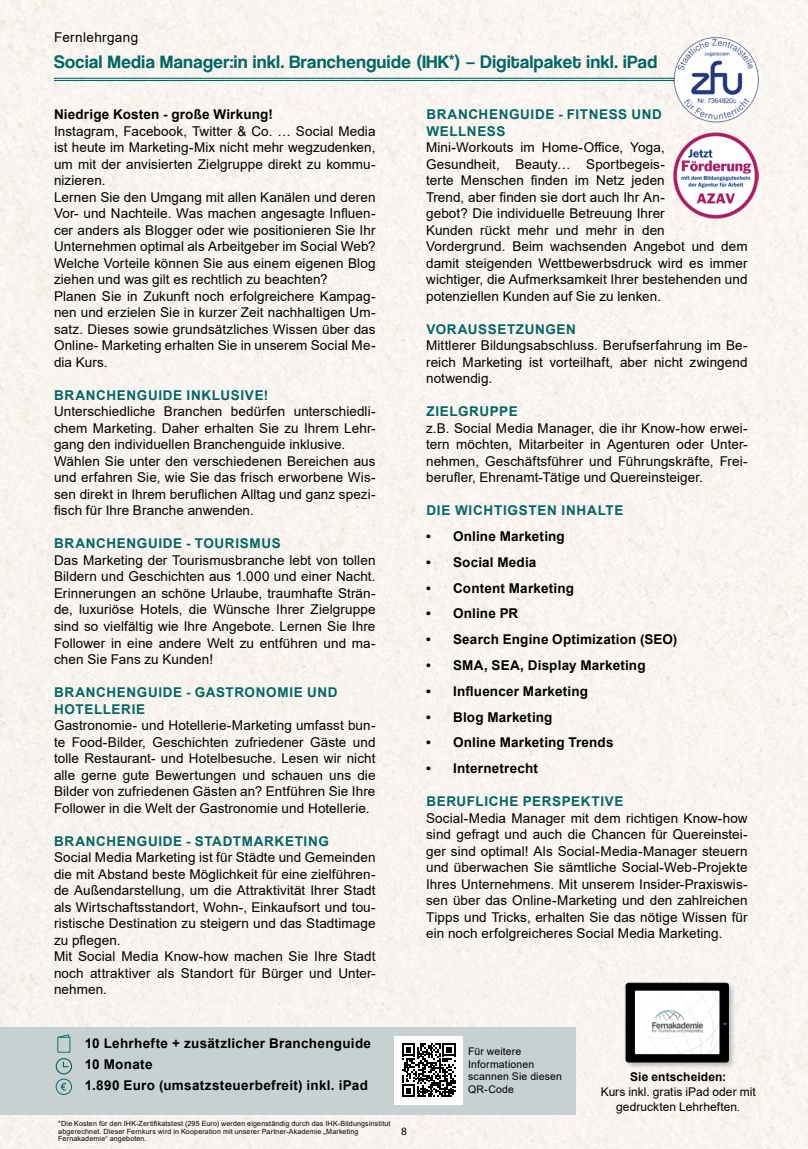
<style>
.page{position:relative;width:808px;height:1149px;background:#fff}
.page>*{position:absolute;margin:0;border:0;box-sizing:border-box;transform-origin:0 0}
.t1{font:18.75px "Coolvetica Rg";letter-spacing:.03em;color:#026666}
.t2{font:13.5px/16.5px "Arial";letter-spacing:.005em;color:#000;text-align:justify}
.t3{font:700 13.5px/21px "Arial";letter-spacing:.015em;color:#000}
.t4{font:700 13.5px/16.5px "Arial";letter-spacing:.045em;color:#026666}
.t5{font:13.5px "Arial";letter-spacing:.025em;color:#000}
.t6{font:12px/15px "Arial";color:#000;text-align:center}
.t7{font:700 12px "Arial";letter-spacing:.005em;color:#000}
.t8{font:11.25px "Myriad Pro";color:#000}
.t9{font:10.5px/12.6px "Arial";letter-spacing:.015em;color:#000}
.t10{font:7.2px/7.5px "Arial";letter-spacing:.02em;color:#000}
.s1{font-family:"Myriad Pro";font-weight:700}
.s2{font-style:inherit}
</style>
<div class="page">
<div style="left:0;top:0;width:808px;height:1148px;background:#f8f4ef"></div>
<hr style="left:54px;top:78px;width:680px;height:1px;background:#026666">
<hr style="left:54px;top:80px;width:680px;height:1px;background:#026666">
<div style="left:0;top:1026px;width:575px;height:88px;background:#c7d1d2"></div>
<div style="left:395px;top:1035px;width:68px;height:68px;background:#fff"></div>
<svg style="left:402px;top:1043px;width:53px;height:53px"></svg>
<svg style="left:57px;top:1034px;width:13px;height:18px"></svg>
<svg style="left:56px;top:1078px;width:16px;height:16px"></svg>
<div style="left:56px;top:1057px;width:16px;height:17px;border:1px solid #026666;border-radius:50%"></div>
<img style="left:673px;top:37px;width:85px;height:85px">
<div style="left:624px;top:981px;width:112px;height:88px;background:#000;opacity:.25"></div>
<img style="left:623px;top:981px;width:105px;height:85px">
<svg style="left:635px;top:990px;width:84px;height:63px"></svg>
<img style="left:643px;top:1004px;width:68px;height:34px">
<img style="left:673px;top:133px;width:85px;height:85px">
<p class="t5" style="left:54px;top:28px;width:86px">Fernlehrgang</p>
<h1 class="t1" style="left:54px;top:50px;width:605px">Social Media Manager:in inkl. Branchenguide (IHK<sup>*</sup>) <span class="s1">–</span> Digitalpaket inkl. iPad</h1>
<p class="t3" style="left:54px;top:104px;width:220px">Niedrige Kosten - große Wirkung!</p>
<p class="t2" style="left:54px;top:122px;width:323px;text-align:left">Instagram, Facebook, Twitter &amp; Co. … Social Media ist heute im Marketing-Mix nicht mehr wegzudenken, um mit der anvisierten Zielgruppe direkt zu kommu&shy;nizieren.<br>Lernen Sie den Umgang mit allen Kanälen und deren Vor- und Nachteile. Was machen angesagte Influen&shy;cer anders als Blogger oder wie positionieren Sie Ihr Unternehmen optimal als Arbeitgeber im Social Web?<br>Welche Vorteile können Sie aus einem eigenen Blog ziehen und was gilt es rechtlich zu beachten?<br>Planen Sie in Zukunft noch erfolgreichere Kampag&shy;nen und erzielen Sie in kurzer Zeit nachhaltigen Um&shy;satz. Dieses sowie grundsätzliches Wissen über das Online- Marketing erhalten Sie in unserem Social Me&shy;dia Kurs.</p>
<p class="t4" style="left:54px;top:387px;width:216px">BRANCHENGUIDE INKLUSIVE!</p>
<p class="t2" style="left:54px;top:403px;width:323px;text-align:left">Unterschiedliche Branchen bedürfen unterschiedli&shy;chem Marketing. Daher erhalten Sie zu Ihrem Lehr&shy;gang den individuellen Branchenguide inklusive.<br>Wählen Sie unter den verschiedenen Bereichen aus und erfahren Sie, wie Sie das frisch erworbene Wis&shy;sen direkt in Ihrem beruflichen Alltag und ganz spezi&shy;fisch für Ihre Branche <span class="s2">anwenden.</span></p>
<p class="t4" style="left:54px;top:535px;width:228px">BRANCHENGUIDE - TOURISMUS</p>
<p class="t2" style="left:54px;top:551px;width:323px">Das Marketing der Tourismusbranche lebt von tollen Bildern und Geschichten aus 1.000 und einer Nacht.<br>Erinnerungen an schöne Urlaube, traumhafte Strän&shy;de, luxuriöse Hotels, die Wünsche Ihrer Zielgruppe sind so vielfältig wie Ihre Angebote. Lernen Sie Ihre Follower in eine andere Welt zu entführen und ma&shy;chen Sie Fans zu Kunden!</p>
<p class="t4" style="left:54px;top:684px;width:285px">BRANCHENGUIDE - GASTRONOMIE UND<br>HOTELLERIE</p>
<p class="t2" style="left:54px;top:716px;width:323px">Gastronomie- und Hotellerie-Marketing umfasst bun&shy;te Food-Bilder, Geschichten zufriedener Gäste und tolle Restaurant- und Hotelbesuche. Lesen wir nicht alle gerne gute Bewertungen und schauen uns die Bilder von zufriedenen Gästen an? Entführen Sie Ihre Follower in die Welt der Gastronomie und Hotellerie.</p>
<p class="t4" style="left:54px;top:832px;width:276px">BRANCHENGUIDE - STADTMARKETING</p>
<p class="t2" style="left:54px;top:848px;width:323px;text-align:left">Social Media Marketing ist für Städte und Gemeinden die mit Abstand beste Möglichkeit für eine zielführen&shy;de Außendarstellung, um die Attraktivität Ihrer Stadt als Wirtschaftsstandort, Wohn-, Einkaufsort und tou&shy;ristische Destination zu steigern und das Stadtimage zu pflegen.<br>Mit Social Media Know-how machen Sie Ihre Stadt noch attraktiver als Standort für Bürger und Unter&shy;nehmen.</p>
<p class="t3" style="left:85px;top:1032px;width:288px">10 Lehrhefte + zusätzlicher Branchenguide<br>10 Monate<br>1.890 Euro (umsatzsteuerbefreit) inkl. iPad</p>
<p class="t10" style="left:58px;top:1119px;width:334px">*Die Kosten für den IHK-Zertifikatstest (295 Euro) werden eigenständig durch das IHK-Bildungsinstitut abgerechnet. Dieser Fernkurs wird in Kooperation mit unserer Partner-Akademie „Marketing<br>Fernakademie“ angeboten.</p>
<p class="t8" style="left:401px;top:1123px;width:7px">8</p>
<p class="t4" style="left:426px;top:106px;width:237px">BRANCHENGUIDE - FITNESS UND<br>WELLNESS</p>
<p class="t2" style="left:426px;top:139px;width:323px;text-align:left">Mini-Workouts im Home-Office, Yoga,<br>Gesundheit, Beauty… Sportbegeis-<br>terte Menschen finden im Netz jeden<br>Trend, aber finden sie dort auch Ihr An-<br>gebot? Die individuelle Betreuung Ihrer<br>Kunden rückt mehr und mehr in den<br>Vordergrund. Beim wachsenden Angebot und dem damit steigenden Wettbewerbsdruck wird es immer wichtiger, die Aufmerksamkeit Ihrer bestehenden und potenziellen Kunden auf Sie zu lenken.</p>
<p class="t4" style="left:426px;top:321px;width:151px">VORAUSSETZUNGEN</p>
<p class="t2" style="left:426px;top:337px;width:323px">Mittlerer Bildungsabschluss. Berufserfahrung im Be&shy;reich Marketing ist vorteilhaft, aber nicht zwingend notwendig.</p>
<p class="t4" style="left:426px;top:403px;width:93px">ZIELGRUPPE</p>
<p class="t2" style="left:426px;top:419px;width:323px">z.B. Social Media Manager, die ihr Know-how erwei&shy;tern möchten, Mitarbeiter in Agenturen oder Unter&shy;nehmen, Geschäftsführer und Führungskräfte, Frei&shy;berufler, Ehrenamt-Tätige und Quereinsteiger.</p>
<p class="t4" style="left:426px;top:502px;width:199px">DIE WICHTIGSTEN INHALTE</p>
<p class="t3" style="left:426px;top:526px;width:140px">• Online Marketing</p>
<p class="t3" style="left:426px;top:551px;width:112px">• Social Media</p>
<p class="t3" style="left:426px;top:577px;width:149px">• Content Marketing</p>
<p class="t3" style="left:426px;top:603px;width:94px">• Online PR</p>
<p class="t3" style="left:426px;top:629px;width:253px">• Search Engine Optimization (SEO)</p>
<p class="t3" style="left:426px;top:654px;width:221px">• SMA, SEA, Display Marketing</p>
<p class="t3" style="left:426px;top:680px;width:163px">• Influencer Marketing</p>
<p class="t3" style="left:426px;top:706px;width:128px">• Blog Marketing</p>
<p class="t3" style="left:426px;top:732px;width:189px">• Online Marketing Trends</p>
<p class="t3" style="left:426px;top:757px;width:113px">• Internetrecht</p>
<p class="t4" style="left:426px;top:793px;width:199px">BERUFLICHE PERSPEKTIVE</p>
<p class="t2" style="left:426px;top:809px;width:323px">Social-Media Manager mit dem richtigen Know-how sind gefragt und auch die Chancen für Quereinstei&shy;ger sind optimal! Als Social-Media-Manager steuern und überwachen Sie sämtliche Social-Web-Projekte Ihres Unternehmens. Mit unserem Insider-Praxiswis&shy;sen über das Online-Marketing und den zahlreichen Tipps und Tricks, erhalten Sie das nötige Wissen für ein noch erfolgreicheres Social Media Marketing.</p>
<p class="t9" style="left:468px;top:1044px;width:95px">Für weitere<br>Informationen scannen Sie diesen<br>QR-Code</p>
<p class="t7" style="left:630px;top:1067px;width:98px">Sie entscheiden:</p>
<p class="t6" style="left:601px;top:1083px;width:156px">Kurs inkl. gratis iPad oder mit gedruckten Lehrheften.</p>
</div>
